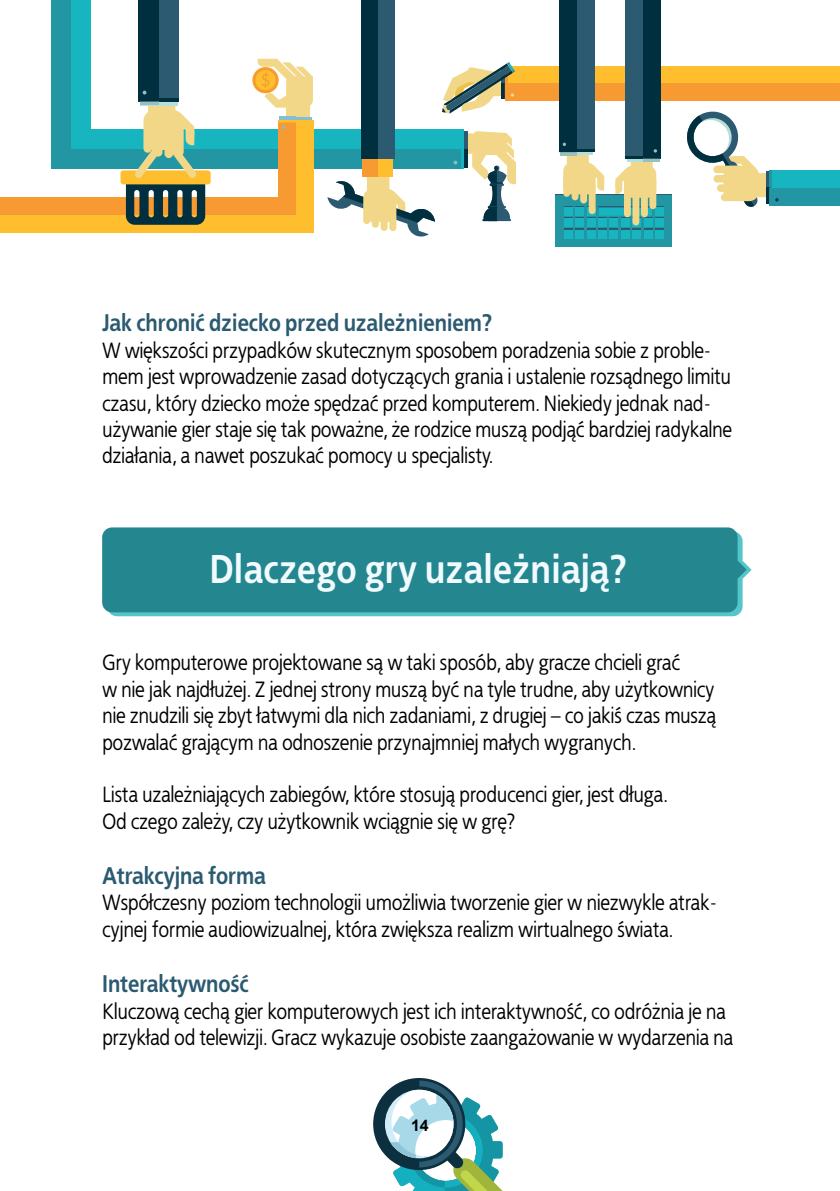
<style>
.page{position:relative;width:840px;height:1191px;background:#fff}
.page>*{position:absolute;margin:0;border:0;box-sizing:border-box;transform-origin:0 0}
.t1{font:700 40px "EFN Bureau OT";color:#f1fafe}
.t2{font:700 24px "EFN Bureau OT";letter-spacing:-.01em;color:#2b5a71}
.t3{font:22px/26.4px "EFN Bureau OT";letter-spacing:-.01em;color:#000}
.t4{font:700 16px "Arial";color:#000}
</style>
<div class="page">
<svg style="left:373px;top:1078px;width:130px;height:113px"></svg>
<div style="left:504px;top:66px;width:335px;height:34px;background:#febe2e"></div>
<div style="left:507px;top:83px;width:332px;height:17px;background:#f89a32"></div>
<svg style="left:555px;top:196px;width:117px;height:51px;background:#2498a3"></svg>
<div style="left:655px;top:229px;width:8px;height:8px;background:#2c5a71"></div>
<div style="left:643px;top:229px;width:9px;height:8px;background:#2c5a71"></div>
<div style="left:632px;top:229px;width:8px;height:8px;background:#2c5a71"></div>
<div style="left:621px;top:229px;width:8px;height:8px;background:#2c5a71"></div>
<div style="left:609px;top:229px;width:8px;height:8px;background:#2c5a71"></div>
<div style="left:598px;top:229px;width:8px;height:8px;background:#2c5a71"></div>
<div style="left:586px;top:229px;width:9px;height:8px;background:#2c5a71"></div>
<div style="left:575px;top:229px;width:8px;height:8px;background:#2c5a71"></div>
<div style="left:564px;top:229px;width:8px;height:8px;background:#2c5a71"></div>
<div style="left:655px;top:217px;width:8px;height:9px;background:#17b5c0"></div>
<div style="left:643px;top:217px;width:9px;height:9px;background:#17b5c0"></div>
<div style="left:621px;top:217px;width:8px;height:9px;background:#17b5c0"></div>
<div style="left:609px;top:217px;width:8px;height:9px;background:#17b5c0"></div>
<div style="left:598px;top:217px;width:8px;height:9px;background:#17b5c0"></div>
<div style="left:586px;top:217px;width:9px;height:9px;background:#17b5c0"></div>
<div style="left:575px;top:217px;width:8px;height:9px;background:#17b5c0"></div>
<div style="left:564px;top:217px;width:8px;height:9px;background:#17b5c0"></div>
<div style="left:655px;top:206px;width:8px;height:8px;background:#2c5a71"></div>
<div style="left:575px;top:206px;width:8px;height:8px;background:#2c5a71"></div>
<div style="left:564px;top:206px;width:8px;height:8px;background:#2c5a71"></div>
<div style="left:655px;top:230px;width:8px;height:8px;background:#17b5c0"></div>
<div style="left:643px;top:230px;width:9px;height:8px;background:#17b5c0"></div>
<div style="left:632px;top:230px;width:8px;height:8px;background:#17b5c0"></div>
<div style="left:621px;top:230px;width:8px;height:8px;background:#17b5c0"></div>
<div style="left:609px;top:230px;width:8px;height:8px;background:#17b5c0"></div>
<div style="left:598px;top:230px;width:8px;height:8px;background:#17b5c0"></div>
<div style="left:586px;top:230px;width:9px;height:8px;background:#17b5c0"></div>
<div style="left:575px;top:230px;width:8px;height:8px;background:#17b5c0"></div>
<div style="left:564px;top:230px;width:8px;height:8px;background:#17b5c0"></div>
<div style="left:655px;top:219px;width:8px;height:8px;background:#17b5c0"></div>
<div style="left:643px;top:219px;width:9px;height:8px;background:#17b5c0"></div>
<svg style="left:632px;top:219px;width:8px;height:8px"></svg>
<div style="left:621px;top:219px;width:8px;height:8px;background:#17b5c0"></div>
<div style="left:609px;top:219px;width:8px;height:8px;background:#17b5c0"></div>
<div style="left:598px;top:219px;width:8px;height:8px;background:#17b5c0"></div>
<div style="left:586px;top:219px;width:9px;height:8px;background:#17b5c0"></div>
<div style="left:575px;top:219px;width:8px;height:8px;background:#17b5c0"></div>
<div style="left:564px;top:219px;width:8px;height:8px;background:#17b5c0"></div>
<div style="left:655px;top:207px;width:8px;height:9px;background:#17b5c0"></div>
<svg style="left:598px;top:206px;width:54px;height:10px"></svg>
<div style="left:586px;top:207px;width:9px;height:9px;background:#17b5c0"></div>
<div style="left:575px;top:207px;width:8px;height:9px;background:#17b5c0"></div>
<div style="left:564px;top:207px;width:8px;height:9px;background:#17b5c0"></div>
<div style="left:580px;top:171px;width:6px;height:32px;background:#f2d789;border-radius:3px"></div>
<div style="left:563px;top:162px;width:32px;height:33px;background:#f2d789;border-radius:9px"></div>
<div style="left:563px;top:174px;width:6px;height:23px;background:#f2d789;border-radius:3px"></div>
<div style="left:571px;top:168px;width:7px;height:32px;background:#f2d789;border-radius:3px"></div>
<div style="left:588px;top:182px;width:7px;height:32px;background:#f2d789;border-radius:3px"></div>
<div style="left:623px;top:165px;width:33px;height:33px;background:#f2d789;border-radius:9px"></div>
<div style="left:649px;top:177px;width:7px;height:32px;background:#f2d789;border-radius:3px"></div>
<div style="left:640px;top:185px;width:7px;height:32px;background:#f2d789;border-radius:3px"></div>
<div style="left:623px;top:185px;width:7px;height:32px;background:#f2d789;border-radius:3px"></div>
<div style="left:632px;top:193px;width:7px;height:32px;background:#f2d789;border-radius:3px"></div>
<div style="left:558px;top:0;width:36px;height:152px;background:#2c5a71"></div>
<div style="left:558px;top:0;width:18px;height:149px;background:#002f3f"></div>
<svg style="left:558px;top:133px;width:46px;height:58px"></svg>
<div style="left:625px;top:0;width:35px;height:159px;background:#2c5a71"></div>
<div style="left:642px;top:0;width:18px;height:156px;background:#002f3f"></div>
<svg style="left:615px;top:144px;width:45px;height:50px"></svg>
<div style="left:51px;top:0;width:40px;height:169px;background:#2297a3"></div>
<div style="left:71px;top:0;width:20px;height:169px;background:#17b5c0"></div>
<div style="left:66px;top:149px;width:396px;height:20px;background:#2297a3"></div>
<div style="left:361px;top:0;width:16px;height:159px;background:#002f3f"></div>
<div style="left:377px;top:0;width:17px;height:159px;background:#2c5a71"></div>
<div style="left:0;top:197px;width:313px;height:36px;background:#f89a32"></div>
<div style="left:0;top:215px;width:313px;height:18px;background:#febe2e"></div>
<div style="left:138px;top:0;width:41px;height:102px;background:#2c5a71"></div>
<div style="left:138px;top:0;width:20px;height:98px;background:#002f3f"></div>
<div style="left:768px;top:170px;width:71px;height:35px;background:#17b5c0"></div>
<div style="left:771px;top:188px;width:68px;height:17px;background:#2297a3"></div>
<svg style="left:687px;top:112px;width:95px;height:95px"></svg>
<svg style="left:91px;top:59px;width:435px;height:178px"></svg>
<svg style="left:107px;top:531px;width:635px;height:85px;background:#50bec3"></svg>
<div style="left:102px;top:527px;width:635px;height:85px;background:#24878f;border-radius:10px"></div>
<svg style="left:737px;top:561px;width:14px;height:17px"></svg>
<p class="t2" style="left:102px;top:308px;width:392px">Jak chronić dziecko przed uzależnieniem?</p>
<p class="t3" style="left:102px;top:337px;width:631px">W większości przypadków skutecznym sposobem poradzenia sobie z proble&shy;mem jest wprowadzenie zasad dotyczących grania i ustalenie rozsądnego limitu czasu, który dziecko może spędzać przed komputerem. Niekiedy jednak nad&shy;używanie gier staje się tak poważne, że rodzice muszą podjąć bardziej radykalne działania, a nawet poszukać pomocy u specjalisty.</p>
<h1 class="t1" style="left:209px;top:544px;width:419px">Dlaczego gry uzależniają?</h1>
<p class="t3" style="left:102px;top:650px;width:615px">Gry komputerowe projektowane są w taki sposób, aby gracze chcieli grać<br>w nie jak najdłużej. Z jednej strony muszą być na tyle trudne, aby użytkownicy nie znudzili się zbyt łatwymi dla nich zadaniami, z drugiej – co jakiś czas muszą pozwalać grającym na odnoszenie przynajmniej małych wygranych.</p>
<p class="t3" style="left:102px;top:782px;width:567px">Lista uzależniających zabiegów, które stosują producenci gier, jest długa.<br>Od czego zależy, czy użytkownik wciągnie się w grę?</p>
<p class="t2" style="left:102px;top:860px;width:165px">Atrakcyjna forma</p>
<p class="t3" style="left:102px;top:890px;width:616px">Współczesny poziom technologii umożliwia tworzenie gier w niezwykle atrak&shy;cyjnej formie audiowizualnej, która zwiększa realizm wirtualnego świata.</p>
<p class="t2" style="left:102px;top:968px;width:148px">Interaktywność</p>
<p class="t3" style="left:102px;top:998px;width:632px">Kluczową cechą gier komputerowych jest ich interaktywność, co odróżnia je na przykład od telewizji. Gracz wykazuje osobiste zaangażowanie w wydarzenia na</p>
<p class="t4" style="left:411px;top:1113px;width:19px">14</p>
</div>
